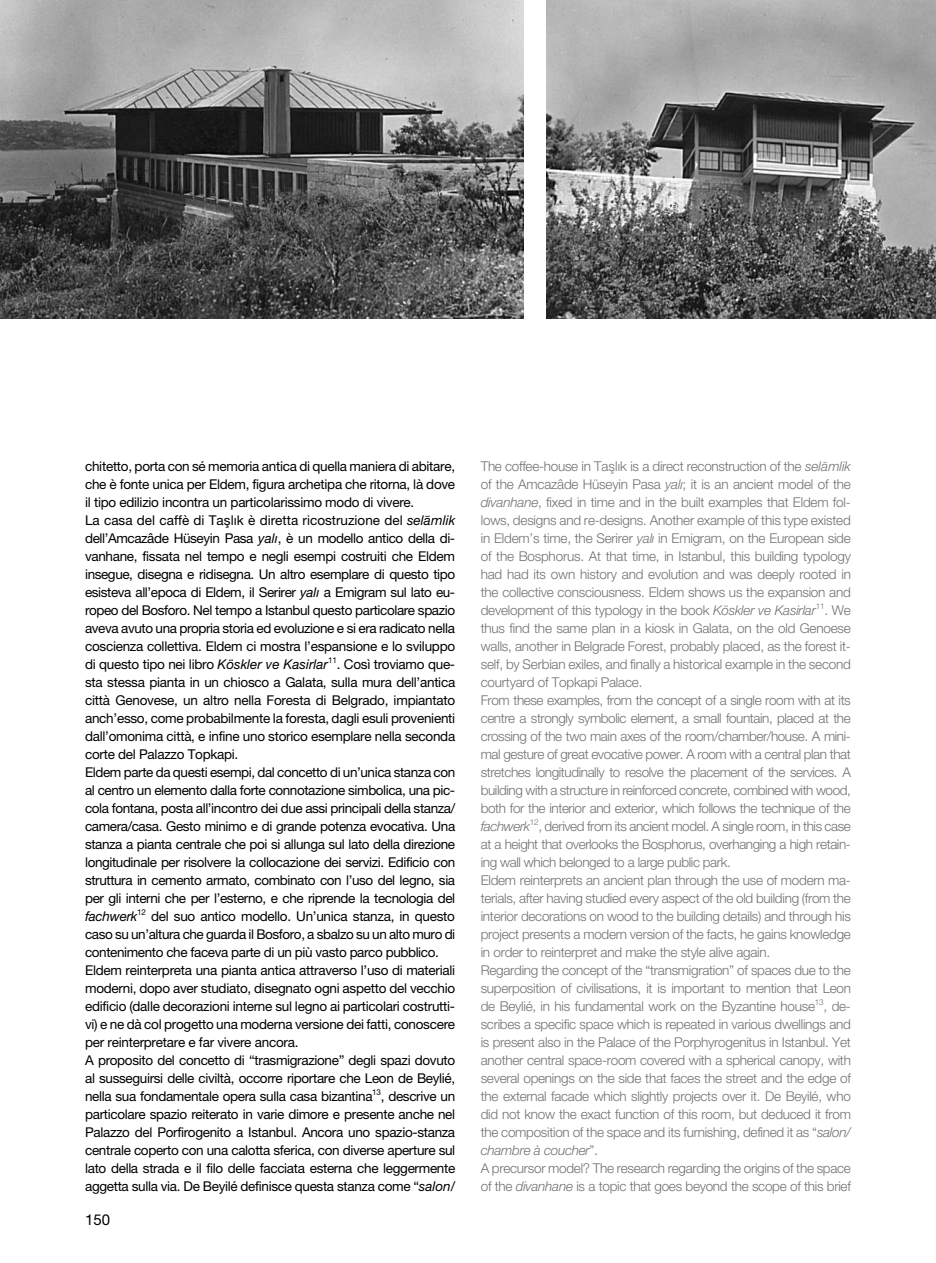
<style>
.page{position:relative;width:936px;height:1263px;background:#fff}
.page>*{position:absolute;margin:0;border:0;box-sizing:border-box;transform-origin:0 0}
.t1{font:15px "Helvetica Neue";color:#000}
.t2{font:13.5px/18px "Helvetica Neue";letter-spacing:-.025em;color:#000}
.t3{font:300 13.5px/18px "Helvetica Neue";letter-spacing:-.02em;color:#707173}
.s1{font-style:italic}
</style>
<div class="page">
<img style="left:0;top:0;width:523px;height:319px">
<img style="left:546px;top:0;width:389px;height:319px">
<p class="t2" style="left:85px;top:457px;width:372px">chitetto, porta con sé memoria antica di quella maniera di abitare, che è fonte unica per Eldem, figura archetipa che ritorna, là dove il tipo edilizio incontra un particolarissimo modo di vivere.<br>La casa del caffè di Tas¸ lık è diretta ricostruzione del <span class="s1">sela</span>¯ <span class="s1">mlik </span>dell’Amcazâde Hüseyin Pasa <span class="s1">yalı</span>, è un modello antico della di&shy;vanhane, fissata nel tempo e negli esempi costruiti che Eldem insegue, disegna e ridisegna. Un altro esemplare di questo tipo esisteva all’epoca di Eldem, il Serirer <span class="s1">yalı</span> a Emigram sul lato eu&shy;ropeo del Bosforo. Nel tempo a Istanbul questo particolare spazio aveva avuto una propria storia ed evoluzione e si era radicato nella coscienza collettiva. Eldem ci mostra l’espansione e lo sviluppo di questo tipo nei libro <span class="s1">Köskler ve Kasirlar</span><sup>11</sup>. Così troviamo que&shy;sta stessa pianta in un chiosco a Galata, sulla mura dell’antica città Genovese, un altro nella Foresta di Belgrado, impiantato anch’esso, come probabilmente la foresta, dagli esuli provenienti dall’omonima città, e infine uno storico esemplare nella seconda corte del Palazzo Topkapi.<br>Eldem parte da questi esempi, dal concetto di un’unica stanza con al centro un elemento dalla forte connotazione simbolica, una pic&shy;cola fontana, posta all’incontro dei due assi principali della stanza/ camera/casa. Gesto minimo e di grande potenza evocativa. Una stanza a pianta centrale che poi si allunga sul lato della direzione longitudinale per risolvere la collocazione dei servizi. Edificio con struttura in cemento armato, combinato con l’uso del legno, sia per gli interni che per l’esterno, e che riprende la tecnologia del <span class="s1">fachwerk</span><sup>12</sup> del suo antico modello. Un’unica stanza, in questo caso su un’altura che guarda il Bosforo, a sbalzo su un alto muro di contenimento che faceva parte di un più vasto parco pubblico.<br>Eldem reinterpreta una pianta antica attraverso l’uso di materiali moderni, dopo aver studiato, disegnato ogni aspetto del vecchio edificio (dalle decorazioni interne sul legno ai particolari costrutti&shy;vi) e ne dà col progetto una moderna versione dei fatti, conoscere per reinterpretare e far vivere ancora.<br>A proposito del concetto di “trasmigrazione” degli spazi dovuto al susseguirsi delle civiltà, occorre riportare che Leon de Beylié, nella sua fondamentale opera sulla casa bizantina<sup>13</sup>, descrive un particolare spazio reiterato in varie dimore e presente anche nel Palazzo del Porfirogenito a Istanbul. Ancora uno spazio-stanza centrale coperto con una calotta sferica, con diverse aperture sul lato della strada e il filo delle facciata esterna che leggermente aggetta sulla via. De Beyilé definisce questa stanza come “<span class="s1">salon/</span></p>
<p class="t3" style="left:480px;top:456px;width:371px">The coffee-house in Tas¸ lık is a direct reconstruction of the <span class="s1">sela¯ mlik </span>of the Amcazâde Hüseyin Pasa <span class="s1">yalı</span>; it is an ancient model of the <span class="s1">divanhane</span>, fixed in time and in the built examples that Eldem fol&shy;lows, designs and re-designs. Another example of this type existed in Eldem’s time, the Serirer <span class="s1">yalı</span> in Emigram, on the European side of the Bosphorus. At that time, in Istanbul, this building typology had had its own history and evolution and was deeply rooted in the collective consciousness. Eldem shows us the expansion and development of this typology in the book <span class="s1">Köskler ve Kasirlar</span><sup>11</sup>. We thus find the same plan in a kiosk in Galata, on the old Genoese walls, another in Belgrade Forest, probably placed, as the forest it&shy;self, by Serbian exiles, and finally a historical example in the second courtyard of Topkapi Palace.<br>From these examples, from the concept of a single room with at its centre a strongly symbolic element, a small fountain, placed at the crossing of the two main axes of the room/chamber/house. A mini&shy;mal gesture of great evocative power. A room with a central plan that stretches longitudinally to resolve the placement of the services. A building with a structure in reinforced concrete, combined with wood, both for the interior and exterior, which follows the technique of the <span class="s1">fachwerk</span><sup>12</sup>, derived from its ancient model. A single room, in this case at a height that overlooks the Bosphorus, overhanging a high retain&shy;ing wall which belonged to a large public park.<br>Eldem reinterprets an ancient plan through the use of modern ma&shy;terials, after having studied every aspect of the old building (from the interior decorations on wood to the building details) and through his project presents a modern version of the facts, he gains knowledge in order to reinterpret and make the style alive again.<br>Regarding the concept of the “transmigration” of spaces due to the superposition of civilisations, it is important to mention that Leon de Beylié, in his fundamental work on the Byzantine house<sup>13</sup>, de&shy;scribes a specific space which is repeated in various dwellings and is present also in the Palace of the Porphyrogenitus in Istanbul. Yet another central space-room covered with a spherical canopy, with several openings on the side that faces the street and the edge of the external facade which slightly projects over it. De Beyilé, who did not know the exact function of this room, but deduced it from the composition of the space and its furnishing, defined it as “<span class="s1">salon/ chambre à coucher</span>”.<br>A precursor model? The research regarding the origins of the space of the <span class="s1">divanhane</span> is a topic that goes beyond the scope of this brief</p>
<p class="t1" style="left:85px;top:1210px;width:27px">150</p>
</div>
